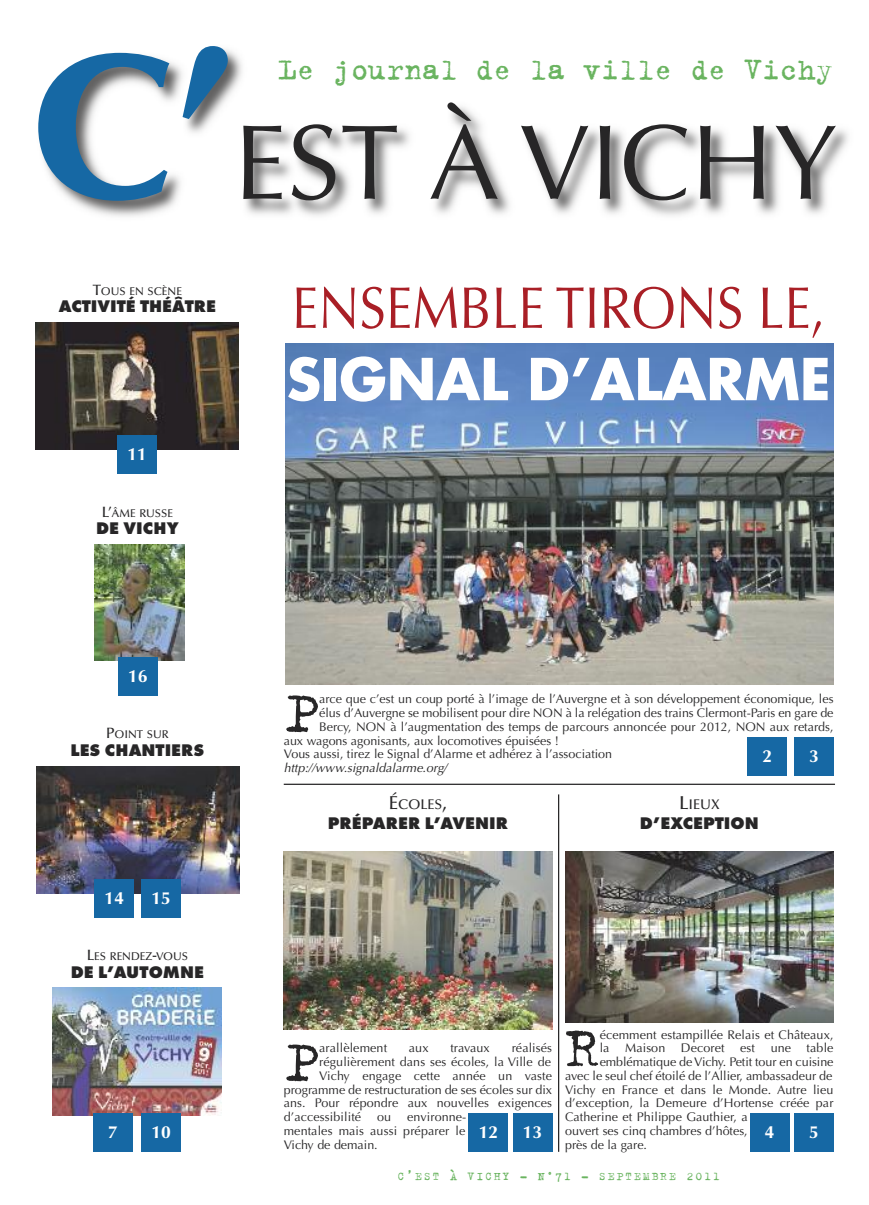
<style>
.page{position:relative;width:869px;height:1205px;background:#fff}
.page>*{position:absolute;margin:0;border:0;box-sizing:border-box;transform-origin:0 0}
.t1{font:106.25px "Optima";color:#272627}
.t2{font:63px "Trixie";color:#272627}
.t3{font:58.75px "Optima";color:#a91f26;scale:.9 1}
.t4{font:700 56.25px "Futura";color:#fff}
.t5{font:32.5px "Trixie";color:#6ab460}
.t6{font:800 17.5px "Futura T";color:#272627}
.t7{font:17.5px "Optima Bold TT";color:#fff}
.t8{font:500 14px "Optima";color:#272627}
.t9{font:12.5px/13.8px "Optima";color:#272627;text-align:justify}
.t10{font:12.5px "Trixie";letter-spacing:.15em;color:#6ab460}
.t11{font:italic 12.5px "Optima";letter-spacing:.005em;color:#272627}
.t12{font:500 11.25px "Optima";color:#272627}
.s1{font-weight:900;font-size:206.25px;color:#1668a4}
.s2{font-size:15px}
.s3{font-size:18.75px}
</style>
<div class="page">
<img style="left:40px;top:49px;width:808px;height:168px">
<img style="left:285px;top:343px;width:548px;height:342px">
<hr style="left:557px;top:794px;width:2px;height:358px;background:#272627">
<hr style="left:283px;top:784px;width:551px;height:1px;background:#272627">
<div style="left:513px;top:1113px;width:39px;height:39px;background:#1668a4"></div>
<div style="left:468px;top:1113px;width:39px;height:39px;background:#1668a4"></div>
<div style="left:794px;top:1113px;width:39px;height:39px;background:#1668a4"></div>
<div style="left:749px;top:1113px;width:39px;height:39px;background:#1668a4"></div>
<img style="left:36px;top:322px;width:202px;height:128px">
<div style="left:117px;top:435px;width:39px;height:39px;background:#1668a4"></div>
<img style="left:94px;top:544px;width:90px;height:116px">
<div style="left:118px;top:657px;width:39px;height:39px;background:#1668a4"></div>
<img style="left:36px;top:766px;width:203px;height:127px">
<div style="left:141px;top:878px;width:39px;height:39px;background:#1668a4"></div>
<img style="left:52px;top:988px;width:170px;height:127px">
<div style="left:93px;top:1113px;width:39px;height:39px;background:#1668a4"></div>
<div style="left:141px;top:1113px;width:39px;height:39px;background:#1668a4"></div>
<div style="left:95px;top:878px;width:39px;height:39px;background:#1668a4"></div>
<div style="left:794px;top:737px;width:39px;height:39px;background:#1668a4"></div>
<div style="left:747px;top:737px;width:39px;height:39px;background:#1668a4"></div>
<img style="left:283px;top:851px;width:269px;height:178px">
<img style="left:565px;top:851px;width:268px;height:171px">
<h1 class="t1" style="left:27px;top:119px;width:811px"><span class="s1">C’</span>EST À VICHY</h1>
<h3 class="t5" style="left:279px;top:49px;width:556px">Le journal de la ville de Vichy</h3>
<p class="t12" style="left:93px;top:287px;width:91px"><span class="s2">T</span>OUS EN SCÈNE</p>
<h3 class="t6" style="left:59px;top:296px;width:159px">ACTIVITÉ THÉÂTRE</h3>
<h3 class="t7" style="left:127px;top:444px;width:21px">11</h3>
<p class="t12" style="left:102px;top:508px;width:73px"><span class="s2">L’</span>ÂME RUSSE</p>
<h3 class="t6" style="left:96px;top:518px;width:84px">DE VICHY</h3>
<h3 class="t7" style="left:128px;top:666px;width:21px">16</h3>
<p class="t12" style="left:106px;top:730px;width:64px"><span class="s2">P</span>OINT SUR</p>
<h3 class="t6" style="left:70px;top:739px;width:135px">LES CHANTIERS</h3>
<h3 class="t7" style="left:105px;top:887px;width:21px">14</h3>
<h3 class="t7" style="left:151px;top:887px;width:21px">15</h3>
<p class="t12" style="left:87px;top:952px;width:103px"><span class="s2">L</span>ES RENDEZ<span class="s2">-</span>VOUS</p>
<h3 class="t6" style="left:71px;top:961px;width:134px">DE L’AUTOMNE</h3>
<h3 class="t7" style="left:108px;top:1122px;width:11px">7</h3>
<h3 class="t7" style="left:151px;top:1122px;width:21px">10</h3>
<h3 class="t3" style="left:291px;top:284px;width:594px">ENSEMBLE TIRONS LE,</h3>
<h3 class="t4" style="left:286px;top:353px;width:545px">SIGNAL D’ALARME</h3>
<h2 class="t2" style="left:283px;top:672px;width:36px">P</h2>
<p class="t9" style="left:319px;top:693px;width:515px">arce que c’est un coup porté à l’image de l’Auvergne et à son développement économique, les</p>
<p class="t9" style="left:319px;top:707px;width:515px">élus d’Auvergne se mobilisent pour dire NON à la relégation des trains Clermont-Paris en gare de</p>
<p class="t9" style="left:319px;top:721px;width:515px">Bercy, NON à l’augmentation des temps de parcours annoncée pour 2012, NON aux retards,</p>
<p class="t9" style="left:283px;top:735px;width:276px">aux wagons agonisants, aux locomotives épuisées !</p>
<p class="t9" style="left:283px;top:748px;width:330px">Vous aussi, tirez le Signal d’Alarme et adhérez à l’association</p>
<p class="t11" style="left:283px;top:763px;width:165px">http://www.signaldalarme.org/</p>
<h3 class="t7" style="left:762px;top:746px;width:11px">2</h3>
<h3 class="t7" style="left:808px;top:746px;width:11px">3</h3>
<p class="t8" style="left:388px;top:798px;width:60px"><span class="s3">É</span>COLES<span class="s3">,</span></p>
<h3 class="t6" style="left:327px;top:813px;width:182px">PRÉPARER L’AVENIR</h3>
<p class="t8" style="left:678px;top:798px;width:42px"><span class="s3">L</span>IEUX</p>
<h3 class="t6" style="left:639px;top:813px;width:120px">D’EXCEPTION</h3>
<h2 class="t2" style="left:565px;top:1007px;width:36px">R</h2>
<p class="t9" style="left:599px;top:1029px;width:235px">écemment estampillée Relais et Châteaux,</p>
<p class="t9" style="left:599px;top:1042px;width:235px">la Maison Decoret est une table</p>
<p class="t9" style="left:599px;top:1056px;width:235px">emblématique deVichy. Petit tour en cuisine</p>
<p class="t9" style="left:565px;top:1070px;width:268px">avec le seul chef étoilé de l’Allier, ambassadeur de</p>
<p class="t9" style="left:565px;top:1084px;width:270px">Vichy en France et dans le Monde. Autre lieu</p>
<p class="t9" style="left:565px;top:1097px;width:270px">d’exception, la Demeure d’Hortense créée par</p>
<p class="t9" style="left:565px;top:1111px;width:184px">Catherine et Philippe Gauthier, a</p>
<p class="t9" style="left:565px;top:1125px;width:184px">ouvert ses cinq chambres d’hôtes,</p>
<p class="t9" style="left:565px;top:1139px;width:83px">près de la gare.</p>
<h2 class="t2" style="left:283px;top:1021px;width:36px">P</h2>
<p class="t9" style="left:319px;top:1042px;width:69px">arallèlement</p>
<p class="t9" style="left:408px;top:1042px;width:21px">aux</p>
<p class="t9" style="left:450px;top:1042px;width:41px">travaux</p>
<p class="t9" style="left:511px;top:1042px;width:42px">réalisés</p>
<p class="t9" style="left:319px;top:1056px;width:233px">régulièrement dans ses écoles, la Ville de</p>
<p class="t9" style="left:319px;top:1070px;width:234px">Vichy engage cette année un vaste</p>
<p class="t9" style="left:283px;top:1084px;width:270px">programme de restructuration de ses écoles sur dix</p>
<p class="t9" style="left:283px;top:1097px;width:270px">ans. Pour répondre aux nouvelles exigences</p>
<p class="t9" style="left:283px;top:1111px;width:79px">d’accessibilité</p>
<p class="t9" style="left:377px;top:1111px;width:16px">ou</p>
<p class="t9" style="left:283px;top:1111px;width:184px;text-indent:123px">environne&shy;mentales mais aussi préparer le Vichy de demain.</p>
<p class="t10" style="left:397px;top:1168px;width:323px">C’EST À VICHY - N˚71 - SEPTEMBRE 2011</p>
<h3 class="t7" style="left:478px;top:1122px;width:21px">12</h3>
<h3 class="t7" style="left:522px;top:1122px;width:21px">13</h3>
<h3 class="t7" style="left:764px;top:1122px;width:11px">4</h3>
<h3 class="t7" style="left:808px;top:1122px;width:11px">5</h3>
</div>
